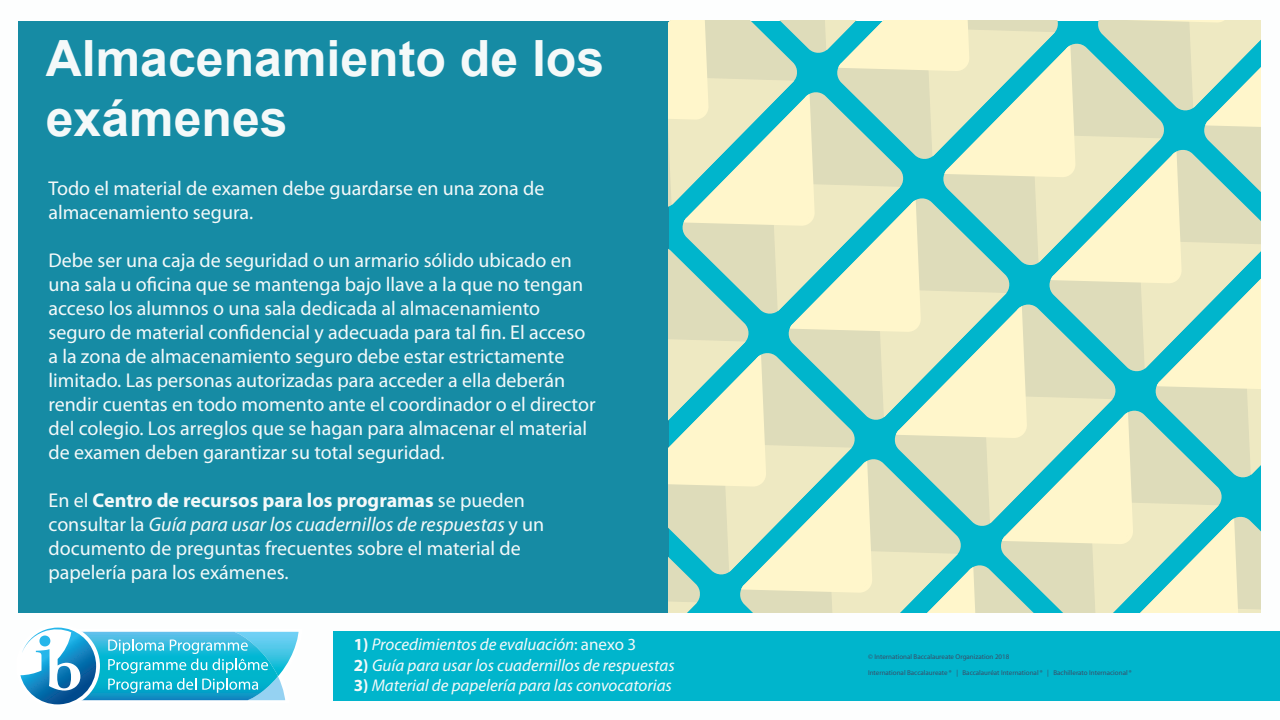
<style>
.page{position:relative;width:1280px;height:720px;background:#fff}
.page>*{position:absolute;margin:0;border:0;box-sizing:border-box;transform-origin:0 0}
.t1{font:700 50px/60px "Arial";color:#f4f9f9}
.t2{font:20px/24px "Myriad Pro Regular 3";color:#f4f9f9}
.t3{font:italic 20px/24px "Myriad Pro";color:#f4f9f9}
.t4{font:italic 17px "Myriad Pro";color:#f4f9f9}
.t5{font:7px "Myriad Pro Regular 3";color:#394d68}
.s1{font-family:"Myriad Pro Regular 3";font-style:normal}
.s2{font-weight:700;font-style:normal}
</style>
<div class="page">
<div style="left:18px;top:21px;width:651px;height:592px;background:#168ba4"></div>
<svg style="left:669px;top:21px;width:592px;height:592px;background:#baddc3"></svg>
<div style="left:333px;top:631px;width:947px;height:70px;background:#00b5cc"></div>
<svg style="left:20px;top:627px;width:279px;height:78px"></svg>
<h1 class="t1" style="left:46px;top:30px;width:560px">Almacenamiento de los exámenes</h1>
<p class="t2" style="left:49px;top:176px;width:497px">Todo el material de examen debe guardarse en una zona de almacenamiento segura.</p>
<p class="t2" style="left:49px;top:248px;width:549px">Debe ser una caja de seguridad o un armario sólido ubicado en una sala u oficina que se mantenga bajo llave a la que no tengan acceso los alumnos o una sala dedicada al almacenamiento seguro de material confidencial y adecuada para tal fin. El acceso a la zona de almacenamiento seguro debe estar estrictamente limitado. Las personas autorizadas para acceder a ella deberán rendir cuentas en todo momento ante el coordinador o el director del colegio. Los arreglos que se hagan para almacenar el material de examen deben garantizar su total seguridad.</p>
<p class="t3" style="left:49px;top:487px;width:497px"><span class="s1">En el</span> <span class="s2">Centro de recursos para los programas</span> <span class="s1">se pueden consultar la</span> Guía para usar los cuadernillos de respuestas <span class="s1">y un</span></p>
<p class="t2" style="left:49px;top:536px;width:474px">documento de preguntas frecuentes sobre el material de papelería para los exámenes.</p>
<p class="t4" style="left:354px;top:634px;width:284px"><span class="s2">1)</span> Procedimientos de evaluación<span class="s1">: anexo 3</span></p>
<p class="t4" style="left:354px;top:655px;width:322px"><span class="s2">2)</span> Guía para usar los cuadernillos de respuestas</p>
<p class="t4" style="left:354px;top:675px;width:320px"><span class="s2">3)</span> Material de papelería para las convocatorias</p>
<p class="t5" style="left:868px;top:653px;width:143px">© International Baccalaureate Organization 2018</p>
<p class="t5" style="left:868px;top:669px;width:265px">International Baccalaureate ® | Baccalauréat International ® | Bachillerato Internacional ®</p>
</div>
